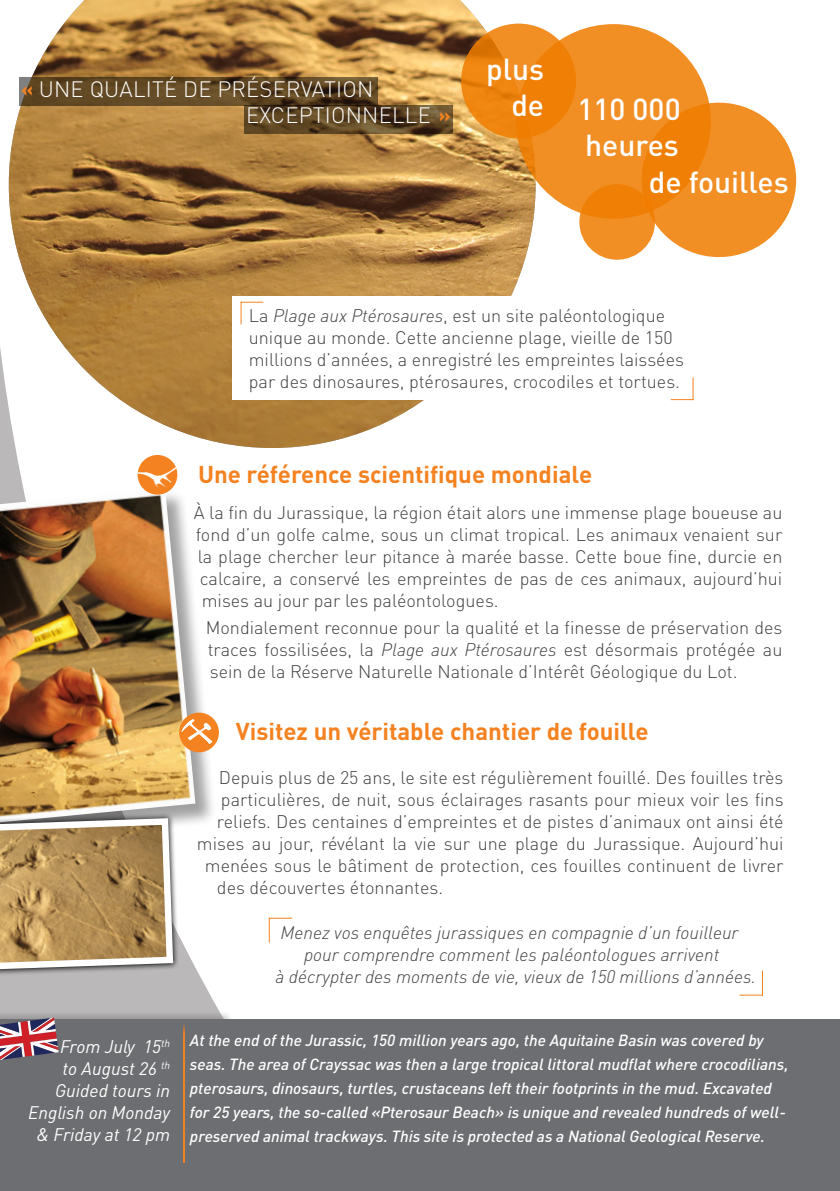
<style>
.page{position:relative;width:840px;height:1191px;background:#fff}
.page>*{position:absolute;margin:0;border:0;box-sizing:border-box;transform-origin:0 0}
.t1{font:500 30px/40px "DIN Pro";color:#fff}
.t2{font:700 24px "DIN Pro";color:#f58220}
.t3{font:300 22px/26.4px "DIN Pro";letter-spacing:.01em;color:#fff}
.t4{font:300 18px/22px "DIN Pro";color:#414042;text-align:justify}
.t5{font:italic 300 18px "DIN Pro";color:#414042}
.t6{font:italic 18px/22px "DIN Pro";color:#fff;text-align:right}
.t7{font:italic 500 16px/24px "DIN Pro";color:#fff}
.s1{font-weight:900;font-size:17.4px;color:#f58220}
.s2{font-style:italic}
</style>
<div class="page">
<svg style="left:0;top:176px;width:293px;height:834px"></svg>
<div style="left:0;top:1010px;width:233px;height:181px;background:#585756;opacity:.35"></div>
<img style="left:9px;top:0;width:526px;height:448px">
<div style="left:515px;top:24px;width:195px;height:195px;background:#f28f24;border-radius:50%"></div>
<svg style="left:461px;top:24px;width:114px;height:114px;background:#ee840f"></svg>
<svg style="left:641px;top:103px;width:154px;height:154px;background:#f18b1c"></svg>
<div style="left:0;top:489px;width:217px;height:357px;background:#000;opacity:.37"></div>
<img style="left:0;top:488px;width:195px;height:334px">
<div style="left:137px;top:455px;width:40px;height:39px;background:#f58220;border-radius:50%"></div>
<img style="left:137px;top:461px;width:40px;height:27px">
<div style="left:179px;top:712px;width:40px;height:40px;background:#f58220;border-radius:50%"></div>
<svg style="left:181px;top:719px;width:31px;height:25px"></svg>
<div style="left:0;top:1019px;width:839px;height:172px;background:#6d6e71"></div>
<svg style="left:20px;top:77px;width:358px;height:29px;background:#5d4523"></svg>
<svg style="left:244px;top:105px;width:208px;height:29px;background:#5a4323"></svg>
<svg style="left:579px;top:184px;width:75px;height:76px;background:#f18919"></svg>
<svg style="left:0;top:813px;width:180px;height:163px"></svg>
<svg style="left:0;top:815px;width:176px;height:158px;background:#b6996d"></svg>
<hr style="left:183px;top:1024px;width:1px;height:138px;background:#f58220">
<div style="left:232px;top:296px;width:478px;height:104px;background:#fff"></div>
<svg style="left:739px;top:994px;width:23px;height:1px"></svg>
<svg style="left:268px;top:917px;width:24px;height:25px"></svg>
<svg style="left:670px;top:377px;width:23px;height:23px"></svg>
<svg style="left:240px;top:302px;width:23px;height:22px"></svg>
<svg style="left:0;top:1017px;width:59px;height:43px"></svg>
<p class="t3" style="left:246px;top:74px;width:206px;text-indent:-225px"><span class="s1">«</span> un e qualité de préservation exceptionn elle <span class="s1">»</span></p>
<h1 class="t1" style="left:511px;top:46px;width:171px;text-indent:-25px">plus<br>de 110 000</h1>
<h1 class="t1" style="left:585px;top:122px;width:95px">heures</h1>
<h1 class="t1" style="left:648px;top:159px;width:141px">de fouilles</h1>
<p class="t4" style="left:249px;top:303px;width:436px;text-align:left">La <span class="s2">Plage aux Ptérosaures</span>, est un site paléontologique unique au monde. Cette ancienne plage, vieille de 150 millions d’années, a enregistré les empreintes laissées par des dinosaures, ptérosaures, crocodiles et tortues.</p>
<h2 class="t2" style="left:198px;top:454px;width:395px">Une référence scientifique mondiale</h2>
<p class="t4" style="left:194px;top:500px;width:589px">à la fin du Jurassique, la région était alors une immense plage boueuse au</p>
<p class="t4" style="left:196px;top:521px;width:587px">fond d’un golfe calme, sous un climat tropical. Les animaux venaient sur</p>
<p class="t4" style="left:198px;top:543px;width:586px">la plage chercher leur pitance à marée basse. Cette boue fine, durcie en</p>
<p class="t4" style="left:200px;top:565px;width:583px">calcaire, a conservé les empreintes de pas de ces animaux, aujourd’hui</p>
<p class="t4" style="left:202px;top:587px;width:298px">mises au jour par les paléontologues.</p>
<p class="t4" style="left:206px;top:615px;width:578px">Mondialement reconnue pour la qualité et la finesse de préservation des traces fossilisées, la <span class="s2">Plage aux Ptérosaures</span> est désormais protégée au sein de la Réserve Naturelle Nationale d’I ntérêt Géologique du Lot.</p>
<h2 class="t2" style="left:236px;top:711px;width:414px">Visitez un véritable chantier de fouille</h2>
<p class="t4" style="left:219px;top:765px;width:565px">Depuis plus de 25 ans, le site est régulièrement fouillé. Des fouilles très</p>
<p class="t4" style="left:221px;top:787px;width:564px">particulières, de nuit, sous éclairages rasants pour mieux voir les fins</p>
<p class="t4" style="left:217px;top:809px;width:568px">reliefs. Des centaines d’empreintes et de pistes d’animaux ont ainsi été</p>
<p class="t4" style="left:197px;top:831px;width:588px">mises au jour, révélant la vie sur une plage du Jurassique. Aujourd’hui</p>
<p class="t4" style="left:205px;top:853px;width:579px">menées sous le bâtiment de protection, ces fouilles continuent de livrer</p>
<p class="t4" style="left:217px;top:875px;width:227px">des découvertes étonnantes.</p>
<p class="t5" style="left:280px;top:919px;width:460px">Menez vos enquêtes jurassiques en compagnie d’un fouilleur</p>
<p class="t5" style="left:304px;top:941px;width:416px">pour comprendre comment les paléontologues arrivent</p>
<p class="t5" style="left:275px;top:962px;width:481px">à décrypter des moments de vie, vieux de 150 millions d’années.</p>
<p class="t6" style="left:28px;top:1033px;width:143px">From July 15<sup>th<br></sup>to August 26 <sup>th<br></sup>Guided tours in<br>English on Monday &amp; Friday at 12 pm</p>
<p class="t7" style="left:190px;top:1026px;width:599px">At the end of the Jurassic, 150 million years ago, the Aquitaine Basin was covered by seas. The area of Crayssac was then a large tropical littoral mudflat where crocodilians, pterosaurs, dinosaurs, turtles, crustaceans left their footprints in the mud. Excavated for 25 years, the so-called «Pterosaur Beach» is unique and revealed hundreds of well&shy;preserved animal trackways. This site is protected as a National Geological Reserve.</p>
</div>
